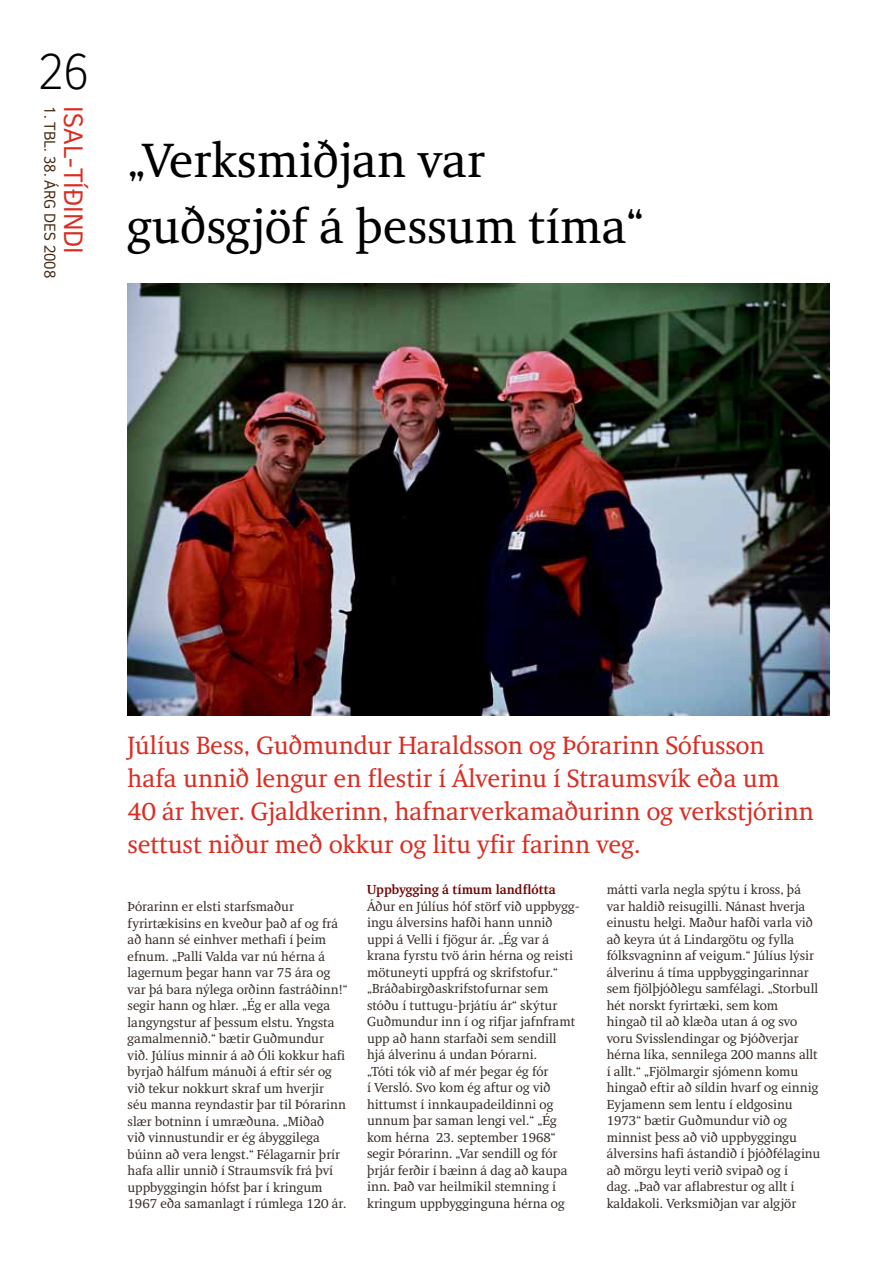
<style>
.page{position:relative;width:893px;height:1263px;background:#fff}
.page>*{position:absolute;margin:0;border:0;box-sizing:border-box;transform-origin:0 0}
.t1{font:49.5px/66px "RT Albanese";color:#000}
.t2{font:300 48px "RT Vickerman";color:#000}
.t3{font:25.8px/33px "RT Albanese";color:#da2d22}
.t4{font:25.5px "RT Vickerman";color:#da2d22}
.t5{font:15px "RT Vickerman";color:#442810}
.t6{font:13.5px/16.5px "RT Albanese";color:#372f27}
.t7{font:700 13.5px "RT Albanese";color:#740000}
</style>
<div class="page">
<img style="left:128px;top:284px;width:701px;height:432px">
<h2 class="t2" style="left:39px;top:42px;width:51px">26</h2>
<p class="t5" style="left:59px;top:106px;width:174px;rotate:90deg">1. TBL. 38. ÁRG DES 2008</p>
<h3 class="t4" style="left:89px;top:106px;width:149px;rotate:90deg">ISAL-TÍÐINDI</h3>
<h1 class="t1" style="left:128px;top:127px;width:518px">„Verksmiðjan var guðsgjöf á þessum tíma“</h1>
<h3 class="t3" style="left:128px;top:729px;width:688px">Júlíus Bess, Guðmundur Haraldsson og Þórarinn Sófusson hafa unnið lengur en flestir í Álverinu í Straumsvík eða um 40 ár hver. Gjaldkerinn, hafnarverkamaðurinn og verkstjórinn settust niður með okkur og litu yfir farinn veg.</h3>
<p class="t6" style="left:128px;top:898px;width:221px">Þórarinn er elsti starfsmaður fyrirtækisins en kveður það af og frá að hann sé einhver methafi í þeim efnum. „Palli Valda var nú hérna á lagernum þegar hann var 75 ára og var þá bara nýlega orðinn fastráðinn!“ segir hann og hlær. „Ég er alla vega langyngstur af þessum elstu. Yngsta gamalmennið.“ bætir Guðmundur við. Júlíus minnir á að Óli kokkur hafi byrjað hálfum mánuði á eftir sér og við tekur nokkurt skraf um hverjir<br>séu manna reyndastir þar til Þórarinn slær botninn í umræðuna. „Miðað<br>við vinnustundir er ég ábyggilega búinn að vera lengst.“ Félagarnir þrír hafa allir unnið í Straumsvík frá því uppbyggingin hófst þar í kringum 1967 eða samanlagt í rúmlega 120 ár.</p>
<p class="t7" style="left:367px;top:882px;width:190px">Uppbygging á tímum landflótta</p>
<p class="t6" style="left:367px;top:898px;width:214px">Áður en Júlíus hóf störf við uppbygg&shy;ingu álversins hafði hann unnið uppi á Velli í fjögur ár. „Ég var á krana fyrstu tvö árin hérna og reisti mötuneyti uppfrá og skrifstofur.“ „Bráðabirgðaskrifstofurnar sem stóðu í tuttugu-þrjátíu ár“ skýtur<br>Guðmundur inn í og rifjar jafnframt upp að hann starfaði sem sendill<br>hjá álverinu á undan Þórarni.<br>„Tóti tók við af mér þegar ég fór<br>í Versló. Svo kom ég aftur og við hittumst í innkaupadeildinni og unnum þar saman lengi vel.“ „Ég kom hérna 23. september 1968“ segir Þórarinn. „Var sendill og fór þrjár ferðir í bæinn á dag að kaupa inn. Það var heilmikil stemning í kringum uppbygginguna hérna og</p>
<p class="t6" style="left:607px;top:882px;width:215px">mátti varla negla spýtu í kross, þá var haldið reisugilli. Nánast hverja einustu helgi. Maður hafði varla við að keyra út á Lindargötu og fylla fólksvagninn af veigum.“ Júlíus lýsir álverinu á tíma uppbyggingarinnar sem fjölþjóðlegu samfélagi. „Storbull hét norskt fyrirtæki, sem kom hingað til að klæða utan á og svo voru Svisslendingar og Þjóðverjar hérna líka, sennilega 200 manns allt í allt.“ „Fjölmargir sjómenn komu hingað eftir að síldin hvarf og einnig Eyjamenn sem lentu í eldgosinu 1973“ bætir Guðmundur við og minnist þess að við uppbyggingu álversins hafi ástandið í þjóðfélaginu að mörgu leyti verið svipað og í<br>dag. „Það var aflabrestur og allt í kaldakoli. Verksmiðjan var algjör</p>
</div>
